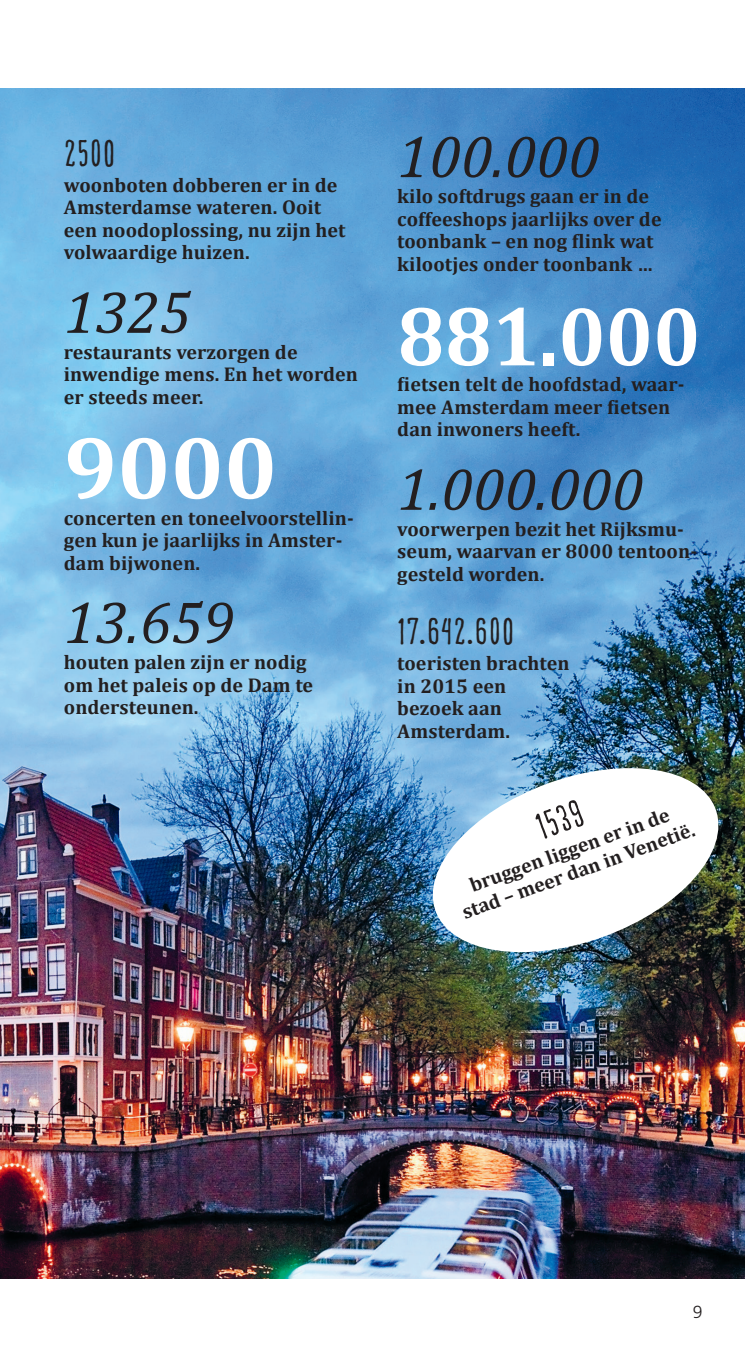
<style>
.page{position:relative;width:745px;height:1347px;background:#fff}
.page>*{position:absolute;margin:0;border:0;box-sizing:border-box;transform-origin:0 0}
.InZahlen_Zahlen_Größ{font:700 90px "Cambria";color:#fff}
.InZahlen_Zahlen_Größ-2{font:700 84.75px "Cambria";color:#fff;scale:.94 1}
.InZahlen_Zahlen_Größ-3{font:italic 60px "Cambria";color:#231f20}
.InZahlen_Zahlen_Größ-4{font:40px "Goodlife Sans Condensed";color:#231f20}
.InZahlen_Zahlen_Text{font:700 20px/22.5px "Cambria";letter-spacing:.005em;color:#231f20}
.Pagina{font:300 17.5px "DM Frutiger LT Pro 45";color:#231f20}
.s1{font-size:85.5px}
</style>
<div class="page">
<img style="left:0;top:89px;width:744px;height:1189px">
<img style="left:420px;top:755px;width:310px;height:209px">
<p class="InZahlen_Zahlen_Größ-4" style="left:64px;top:131px;width:54px">2500</p>
<p class="InZahlen_Zahlen_Text" style="left:64px;top:173px;width:283px">woonboten dobberen er in de<br>Amsterdamse wateren. Ooit een noodoplossing, nu zijn het volwaardige huizen.</p>
<p class="InZahlen_Zahlen_Größ-3" style="left:64px;top:270px;width:128px">1325</p>
<p class="InZahlen_Zahlen_Text" style="left:64px;top:340px;width:295px">restaurants verzorgen de inwendige mens. En het worden er steeds meer.</p>
<p class="InZahlen_Zahlen_Größ" style="left:64px;top:404px;width:215px">9000</p>
<p class="InZahlen_Zahlen_Text" style="left:64px;top:506px;width:291px">concerten en toneelvoorstellin&shy;gen kun je jaarlijks in Amster&shy;dam bijwonen.</p>
<p class="InZahlen_Zahlen_Größ-3" style="left:64px;top:580px;width:172px">13.659</p>
<p class="InZahlen_Zahlen_Text" style="left:64px;top:650px;width:250px">houten palen zijn er nodig om het paleis op de Dam te ondersteunen.</p>
<p class="InZahlen_Zahlen_Größ-3" style="left:397px;top:114px;width:204px">100.000</p>
<p class="InZahlen_Zahlen_Text" style="left:397px;top:184px;width:266px">kilo softdrugs gaan er in de coffeeshops jaarlijks over de toonbank – en nog flink wat kilootjes onder toonbank …</p>
<p class="InZahlen_Zahlen_Größ-2" style="left:397px;top:276px;width:324px"><span class="s1">881</span>.000</p>
<p class="InZahlen_Zahlen_Text" style="left:397px;top:373px;width:288px">fietsen telt de hoofdstad, waar&shy;mee Amsterdam meer fietsen dan inwoners heeft.</p>
<p class="InZahlen_Zahlen_Größ-3" style="left:397px;top:447px;width:247px">1.000.000</p>
<p class="InZahlen_Zahlen_Text" style="left:397px;top:517px;width:301px">voorwerpen bezit het Rijksmu&shy;seum, waarvan er 8000 tentoon&shy;gesteld worden.</p>
<p class="InZahlen_Zahlen_Größ-4" style="left:397px;top:609px;width:119px">17.642.600</p>
<p class="InZahlen_Zahlen_Text" style="left:397px;top:651px;width:173px">toeristen brachten in 2015 een bezoek aan<br>Amsterdam.</p>
<p class="InZahlen_Zahlen_Größ-4" style="left:529px;top:806px;width:50px;rotate:-20deg">1539</p>
<p class="InZahlen_Zahlen_Text" style="left:451px;top:880px;width:247px;text-align:center;rotate:-20deg">bruggen liggen er in de stad – meer dan in Venetië.</p>
<p class="Pagina" style="left:692px;top:1301px;width:11px">9</p>
</div>
